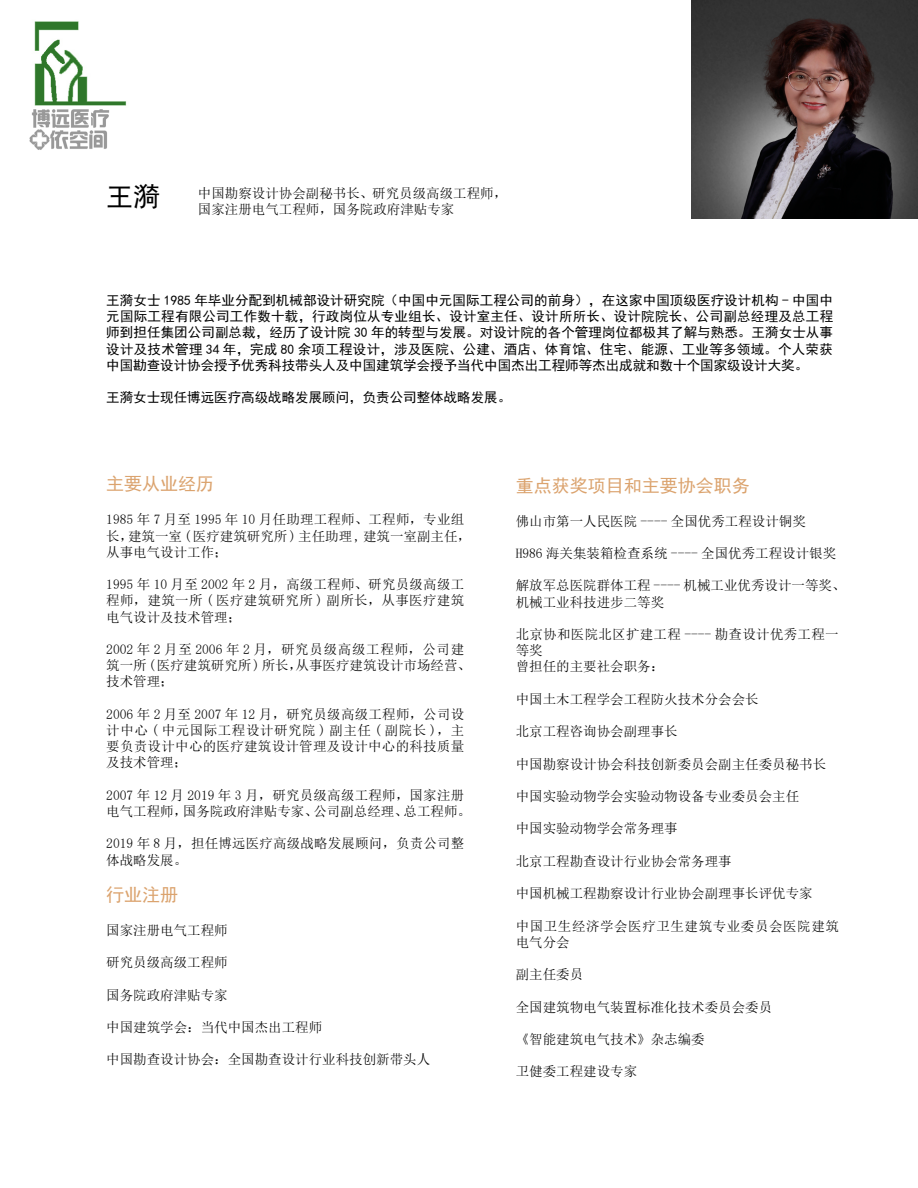
<style>
.page{position:relative;width:918px;height:1188px;background:#fff}
.page>*{position:absolute;margin:0;border:0;box-sizing:border-box;transform-origin:0 0}
.t1{font:27px "Sim Hei";color:#000}
.t2{font:18px "Sim Hei";color:#dba36e}
.t3{font:13.5px/16.2px "Sim Sun";color:#000}
.t4{font:13.5px/16.2px "Sim Hei";color:#000;text-align:justify}
.t5{font:13.5px/16.2px "Sim Sun";letter-spacing:.02em;color:#000}
.t6{font:13.5px/16.2px "Sim Sun";letter-spacing:.045em;color:#000}
</style>
<div class="page">
<img style="left:29px;top:109px;width:81px;height:41px">
<img style="left:34px;top:21px;width:93px;height:85px">
<img style="left:691px;top:0;width:227px;height:218px">
<h1 class="t1" style="left:106px;top:183px;width:55px">王漪</h1>
<p class="t3" style="left:198px;top:186px;width:311px;line-height:15.8px">中国勘察设计协会副秘书长、研究员级高级工程师，国家注册电气工程师，国务院政府津贴专家</p>
<p class="t4" style="left:106px;top:292px;width:728px">王漪女士 1985 年毕业分配到机械部设计研究院（中国中元国际工程公司的前身），在这家中国顶级医疗设计机构 - 中国中元国际工程有限公司工作数十载，行政岗位从专业组长、设计室主任、设计所所长、设计院院长、公司副总经理及总工程师到担任集团公司副总裁，经历了设计院 30 年的转型与发展。对设计院的各个管理岗位都极其了解与熟悉。王漪女士从事设计及技术管理 34 年，完成 80 余项工程设计，涉及医院、公建、酒店、体育馆、住宅、能源、工业等多领域。个人荣获中国勘查设计协会授予优秀科技带头人及中国建筑学会授予当代中国杰出工程师等杰出成就和数十个国家级设计大奖。</p>
<p class="t4" style="left:106px;top:389px;width:406px">王漪女士现任博远医疗高级战略发展顾问，负责公司整体战略发展。</p>
<h2 class="t2" style="left:106px;top:475px;width:109px">主要从业经历</h2>
<p class="t3" style="left:106px;top:511px;width:366px">1985 年 7 月至 1995 年 10 月任助理工程师、工程师，专业组长，建筑一室 (医疗建筑研究所 )主任助理 ,建筑一室副主任，从事电气设计工作；</p>
<p class="t3" style="left:106px;top:576px;width:360px;text-align:justify">1995 年 10 月至 2002 年 2 月，高级工程师、研究员级高级工程师，建筑一所 ( 医疗建筑研究所 ) 副所长，从事医疗建筑电气设计及技术管理；</p>
<p class="t3" style="left:106px;top:641px;width:366px">2002 年 2 月至 2006 年 2 月，研究员级高级工程师，公司建筑一所 (医疗建筑研究所 )所长，从事医疗建筑设计市场经营、技术管理；</p>
<p class="t3" style="left:106px;top:706px;width:360px;text-align:justify">2006 年 2 月至 2007 年 12 月，研究员级高级工程师，公司设计中心 ( 中元国际工程设计研究院 ) 副主任 ( 副院长 )，主要负责设计中心的医疗建筑设计管理及设计中心的科技质量及技术管理；</p>
<p class="t3" style="left:106px;top:787px;width:366px">2007 年 12 月 2019 年 3 月，研究员级高级工程师，国家注册电气工程师，国务院政府津贴专家、公司副总经理、总工程师。</p>
<p class="t3" style="left:106px;top:835px;width:360px">2019 年 8 月，担任博远医疗高级战略发展顾问，负责公司整体战略发展。</p>
<h2 class="t2" style="left:106px;top:885px;width:73px">行业注册</h2>
<p class="t3" style="left:106px;top:922px;width:123px">国家注册电气工程师</p>
<p class="t3" style="left:106px;top:954px;width:123px">研究员级高级工程师</p>
<p class="t3" style="left:106px;top:987px;width:123px">国务院政府津贴专家</p>
<p class="t3" style="left:106px;top:1019px;width:217px">中国建筑学会：当代中国杰出工程师</p>
<p class="t3" style="left:106px;top:1051px;width:325px">中国勘查设计协会：全国勘查设计行业科技创新带头人</p>
<h2 class="t2" style="left:516px;top:476px;width:235px">重点获奖项目和主要协会职务</h2>
<p class="t3" style="left:516px;top:513px;width:292px">佛山市第一人民医院 ---- 全国优秀工程设计铜奖</p>
<p class="t3" style="left:516px;top:545px;width:322px">H986 海关集装箱检查系统 ---- 全国优秀工程设计银奖</p>
<p class="t3" style="left:516px;top:577px;width:331px">解放军总医院群体工程 ---- 机械工业优秀设计一等奖、机械工业科技进步二等奖</p>
<p class="t5" style="left:516px;top:626px;width:325px">北京协和医院北区扩建工程 ---- 勘查设计优秀工程一等奖<br>曾担任的主要社会职务：</p>
<p class="t3" style="left:516px;top:691px;width:244px">中国土木工程学会工程防火技术分会会长</p>
<p class="t3" style="left:516px;top:723px;width:163px">北京工程咨询协会副理事长</p>
<p class="t3" style="left:516px;top:756px;width:312px">中国勘察设计协会科技创新委员会副主任委员秘书长</p>
<p class="t3" style="left:516px;top:788px;width:285px">中国实验动物学会实验动物设备专业委员会主任</p>
<p class="t3" style="left:516px;top:820px;width:163px">中国实验动物学会常务理事</p>
<p class="t3" style="left:516px;top:853px;width:217px">北京工程勘查设计行业协会常务理事</p>
<p class="t3" style="left:516px;top:885px;width:298px">中国机械工程勘察设计行业协会副理事长评优专家</p>
<p class="t6" style="left:516px;top:918px;width:325px">中国卫生经济学会医疗卫生建筑专业委员会医院建筑电气分会</p>
<p class="t3" style="left:516px;top:966px;width:69px">副主任委员</p>
<p class="t3" style="left:516px;top:999px;width:258px">全国建筑物电气装置标准化技术委员会委员</p>
<p class="t3" style="left:516px;top:1031px;width:190px">《智能建筑电气技术》杂志编委</p>
<p class="t3" style="left:516px;top:1063px;width:123px">卫健委工程建设专家</p>
</div>
